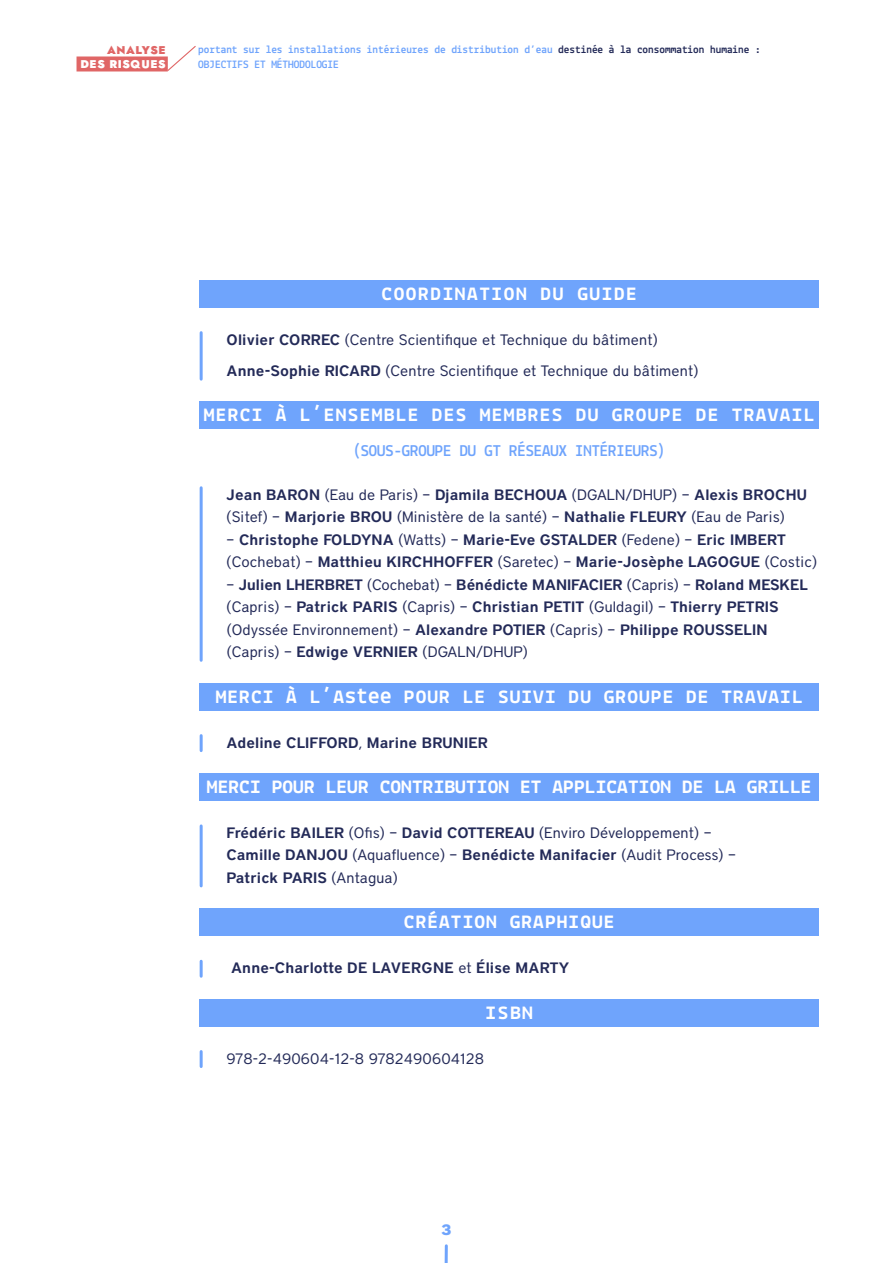
<style>
.page{position:relative;width:893px;height:1263px;background:#fff}
.page>*{position:absolute;margin:0;border:0;box-sizing:border-box;transform-origin:0 0}
.t1{font:700 24px "Lekton";letter-spacing:-.01em;color:#fff}
.t2{font:700 24px "Lekton";letter-spacing:-.05em;color:#fff}
.t3{font:700 24px "Lekton";letter-spacing:.01em;color:#fff}
.t4{font:700 16.5px "Lekton";color:#6fa4fc}
.t5{font:600 15px/22.5px "District";letter-spacing:.01em;color:#232a58}
.t6{font:15px/31.5px "District";letter-spacing:.01em;color:#232a58}
.t7{font:900 15px "District";color:#6fa4fc}
.t8{font:700 11.25px/15px "Lekton";color:#6fa4fc}
.t9{font:900 11.25px "Jost";letter-spacing:.05em;color:#fff}
.t10{font:900 11.25px "Jost";letter-spacing:.05em;color:#e06666}
.s1{color:#232a58}
.s2{font-weight:600}
.s3{font-weight:400}
</style>
<div class="page">
<svg style="left:444px;top:1244px;width:4px;height:19px"></svg>
<svg style="left:166px;top:46px;width:30px;height:26px"></svg>
<div style="left:77px;top:56px;width:91px;height:15px;background:#e06666"></div>
<div style="left:200px;top:280px;width:619px;height:27px;background:#6fa4fc"></div>
<hr style="left:200px;top:333px;width:3px;height:46px;background:#6fa4fc">
<div style="left:200px;top:402px;width:619px;height:27px;background:#6fa4fc"></div>
<hr style="left:200px;top:488px;width:3px;height:172px;background:#6fa4fc">
<div style="left:200px;top:683px;width:619px;height:27px;background:#6fa4fc"></div>
<hr style="left:200px;top:736px;width:3px;height:15px;background:#6fa4fc">
<div style="left:200px;top:773px;width:619px;height:27px;background:#6fa4fc"></div>
<hr style="left:200px;top:826px;width:3px;height:60px;background:#6fa4fc">
<div style="left:200px;top:909px;width:619px;height:27px;background:#6fa4fc"></div>
<hr style="left:200px;top:961px;width:3px;height:15px;background:#6fa4fc">
<div style="left:200px;top:999px;width:619px;height:27px;background:#6fa4fc"></div>
<hr style="left:200px;top:1051px;width:3px;height:15px;background:#6fa4fc">
<p class="t10" style="left:107px;top:42px;width:60px">ANALYSE</p>
<p class="t9" style="left:80px;top:56px;width:87px">DES RISQUES</p>
<p class="t8" style="left:198px;top:42px;width:564px">portant sur les installations intérieures de distribution d’eau <span class="s1">destinée à la consommation humaine :<br></span>OBJECTIFS ET MÉTHODOLOGIE</p>
<h1 class="t3" style="left:381px;top:277px;width:258px">coordination du guide</h1>
<p class="t6" style="left:227px;top:323px;width:473px"><span class="s2">Olivier CORREC</span> (Centre Scientifique et Technique du bâtiment)<br><span class="s2">Anne-Sophie RICARD</span> (Centre Scientifique et Technique du bâtiment)</p>
<h1 class="t1" style="left:203px;top:399px;width:613px">merci à l’ensemble des membres du groupe de travail</h1>
<p class="t4" style="left:352px;top:441px;width:315px">(SOUS-GROUPE DU GT RÉSEAUX INTÉRIEURS)</p>
<p class="t6" style="left:227px;top:483px;width:582px;line-height:22.5px"><span class="s2">Jean BARON</span> (Eau de Paris) – <span class="s2">Djamila BECHOUA</span> (DGALN/DHUP) – <span class="s2">Alexis BROCHU </span>(Sitef) – <span class="s2">Marjorie BROU</span> (Ministère de la santé) – <span class="s2">Nathalie FLEURY</span> (Eau de Paris)</p>
<p class="t5" style="left:227px;top:528px;width:592px"><span class="s3">–</span> Christophe FOLDYNA <span class="s3">(Watts) –</span> Marie-Eve GSTALDER <span class="s3">(Fedene) –</span> Eric IMBERT <span class="s3">(Cochebat) –</span> Matthieu KIRCHHOFFER <span class="s3">(Saretec) –</span> Marie-Josèphe LAGOGUE <span class="s3">(Costic)</span></p>
<p class="t5" style="left:227px;top:573px;width:583px"><span class="s3">–</span> Julien LHERBRET <span class="s3">(Cochebat) –</span> Bénédicte MANIFACIER <span class="s3">(Capris) –</span> Roland MESKEL <span class="s3">(Capris) –</span> Patrick PARIS <span class="s3">(Capris) –</span> Christian PETIT <span class="s3">(Guldagil) –</span> Thierry PETRIS <span class="s3">(Odyssée Environnement) –</span> Alexandre POTIER <span class="s3">(Capris) –</span> Philippe ROUSSELIN <span class="s3">(Capris) –</span> Edwige VERNIER <span class="s3">(DGALN/DHUP)</span></p>
<h1 class="t1" style="left:215px;top:680px;width:590px">merci à l’astee pour le suivi du groupe de travail</h1>
<p class="t5" style="left:227px;top:731px;width:263px">Adeline CLIFFORD<span class="s3">,</span> Marine BRUNIER</p>
<h1 class="t2" style="left:206px;top:771px;width:608px">merci pour leur contribution et application de la grille</h1>
<p class="t5" style="left:227px;top:821px;width:511px">Frédéric BAILER <span class="s3">(Ofis) –</span> David COTTEREAU <span class="s3">(Enviro Développement) –<br></span>Camille DANJOU <span class="s3">(Aquafluence) –</span> Benédicte Manifacier <span class="s3">(Audit Process) –<br></span>Patrick PARIS <span class="s3">(Antagua)</span></p>
<h1 class="t1" style="left:403px;top:906px;width:213px">création graphique</h1>
<p class="t5" style="left:231px;top:956px;width:340px">Anne-Charlotte DE LAVERGNE <span class="s3">et</span> Élise MARTY</p>
<h1 class="t1" style="left:485px;top:996px;width:50px">isbn</h1>
<p class="t6" style="left:227px;top:1042px;width:259px">978-2-490604-12-8 9782490604128</p>
<p class="t7" style="left:441px;top:1221px;width:12px">3</p>
</div>
